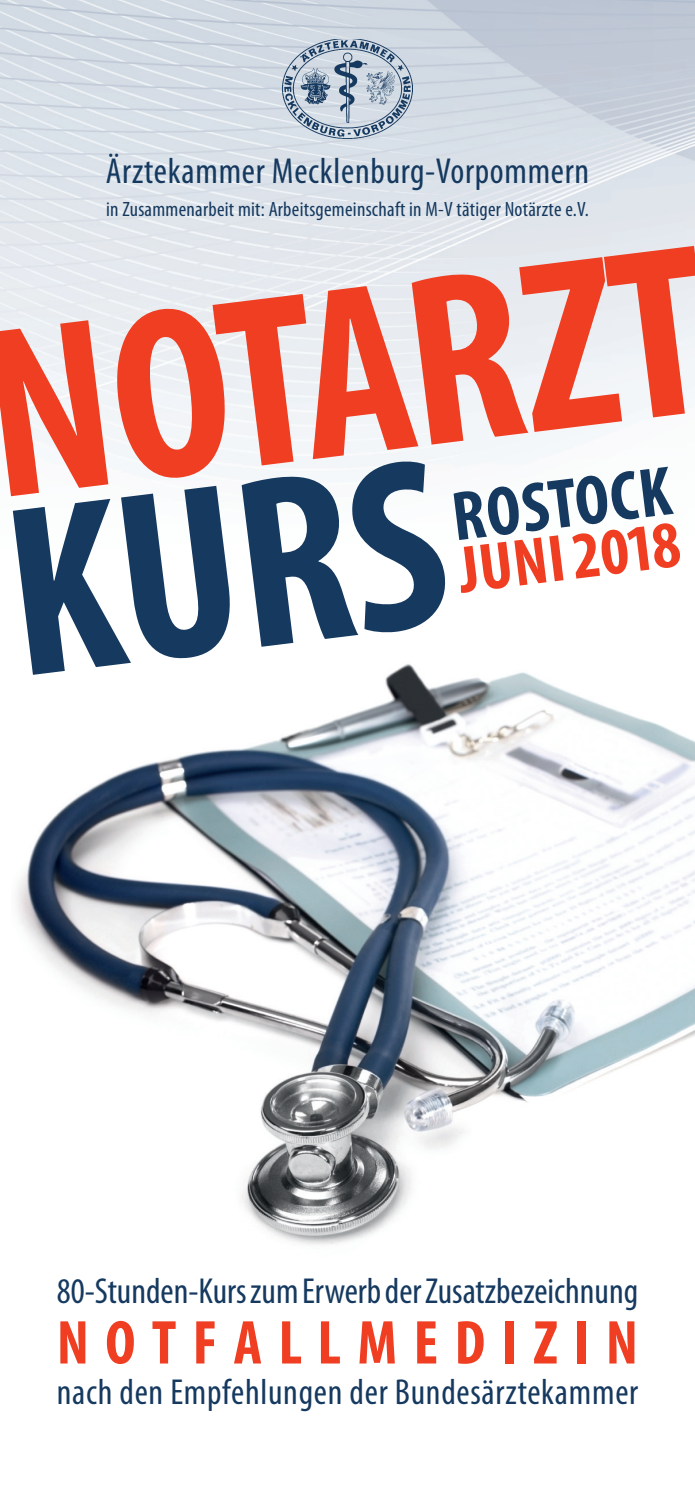
<style>
.page{position:relative;width:695px;height:1489px;background:#fff}
.page>*{position:absolute;margin:0;border:0;box-sizing:border-box;transform-origin:0 0}
.t1{font:700 condensed 245px "Myriad Pro";color:#ef3e22}
.t2{font:700 condensed 245px "Myriad Pro";color:#15395f}
.t3{font:700 condensed 70.25px "Myriad Pro";color:#15395f}
.t4{font:700 condensed 67px "Myriad Pro";color:#ef3e22}
.t5{font:700 condensed 62.5px "Myriad Pro";letter-spacing:.26em;color:#ef3e22}
.t6{font:condensed 36.25px "Myriad Pro";letter-spacing:.02em;color:#15395f}
.t7{font:condensed 36.25px "Myriad Pro";color:#15395f}
.t8{font:condensed 20.75px "Myriad Pro";letter-spacing:.015em;color:#15395f}
</style>
<div class="page">
<img style="left:0;top:0;width:694px;height:480px">
<img style="left:16px;top:664px;width:678px;height:581px">
<img style="left:282px;top:39px;width:130px;height:99px">
<p class="t6" style="left:106px;top:149px;width:485px">Ärztekammer Mecklenburg-Vorpommern</p>
<p class="t8" style="left:106px;top:196px;width:484px">in Zusammenarbeit mit: Arbeitsgemeinschaft in M-V tätiger Notärzte e.V.</p>
<h1 class="t1" style="left:-32px;top:265px;width:726px;rotate:-7deg">NOTARZT</h1>
<h1 class="t2" style="left:-10px;top:443px;width:441px;rotate:-7deg">KURS</h1>
<h2 class="t3" style="left:447px;top:473px;width:222px;rotate:-7deg">ROSTOCK</h2>
<h3 class="t4" style="left:453px;top:529px;width:224px;rotate:-7deg">JUNI 2018</h3>
<p class="t7" style="left:57px;top:1269px;width:583px">80-Stunden-Kurs zum Erwerb der Zusatzbezeichnung</p>
<h3 class="t5" style="left:57px;top:1303px;width:582px">NOTFALLMEDIZIN</h3>
<p class="t6" style="left:57px;top:1369px;width:583px">nach den Empfehlungen der Bundesärztekammer</p>
</div>
